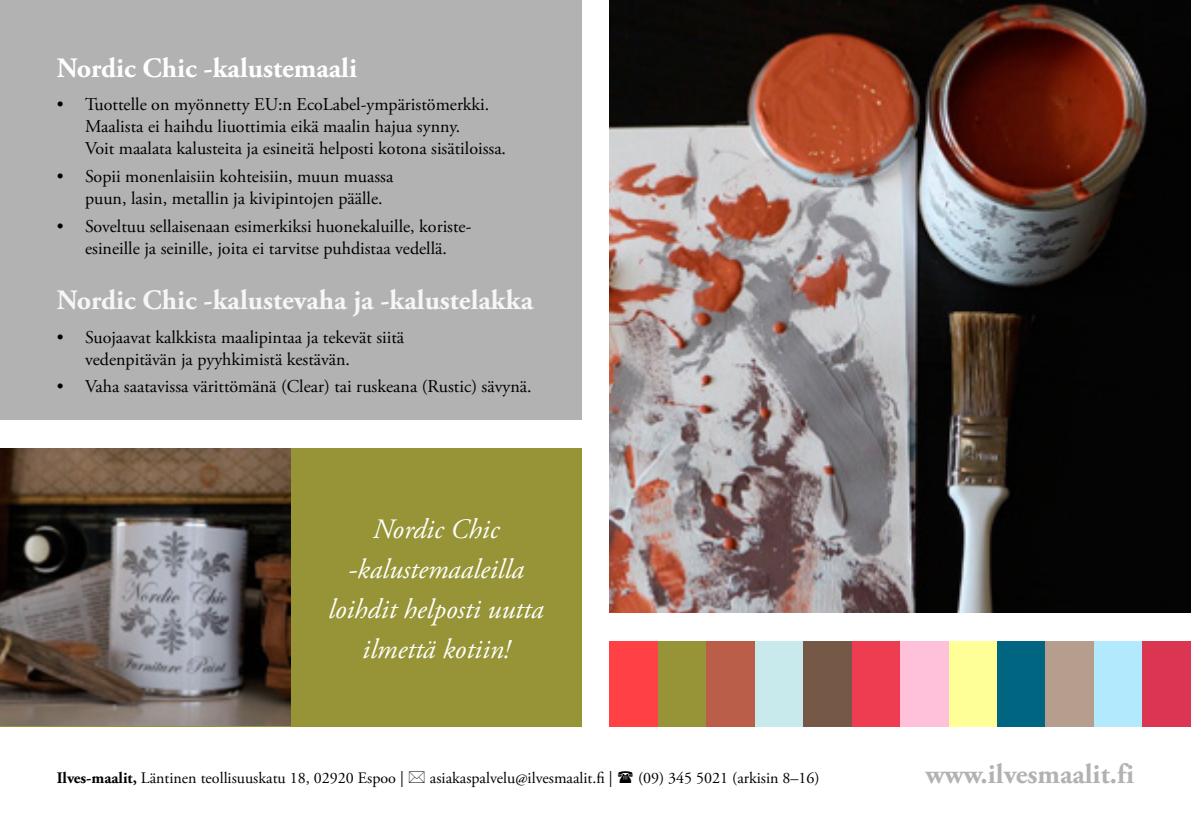
<style>
.page{position:relative;width:1191px;height:840px;background:#fff}
.page>*{position:absolute;margin:0;border:0;box-sizing:border-box;transform-origin:0 0}
.t1{font:italic 28px/40px "Adobe Garamond Pro";color:#fff;text-align:center}
.t2{font:700 28px "Adobe Garamond Pro";color:#f6f6f6}
.t3{font:700 28px "Adobe Garamond Pro";color:#fff}
.t4{font:700 28px "Adobe Garamond Pro";color:#b3b2b2}
.t5{font:18px/22px "Adobe Garamond Pro";color:#000}
.t6{font:16px "Adobe Garamond Pro";color:#000}
.s1{font-weight:700}
</style>
<div class="page">
<div style="left:0;top:448px;width:581px;height:278px;background:#969436"></div>
<div style="left:0;top:0;width:581px;height:420px;background:#b3b2b2"></div>
<img style="left:609px;top:0;width:582px;height:612px">
<img style="left:0;top:448px;width:291px;height:277px">
<div style="left:609px;top:641px;width:49px;height:85px;background:#ff4044"></div>
<div style="left:658px;top:641px;width:48px;height:85px;background:#969436"></div>
<div style="left:706px;top:641px;width:49px;height:85px;background:#ba5e4a"></div>
<div style="left:755px;top:641px;width:48px;height:85px;background:#c8eaec"></div>
<div style="left:803px;top:641px;width:49px;height:85px;background:#765846"></div>
<div style="left:852px;top:641px;width:48px;height:85px;background:#ee3d51"></div>
<div style="left:900px;top:641px;width:48px;height:85px;background:#ffc0da"></div>
<div style="left:948px;top:641px;width:49px;height:85px;background:#ffff98"></div>
<div style="left:997px;top:641px;width:48px;height:85px;background:#006581"></div>
<div style="left:1045px;top:641px;width:49px;height:85px;background:#b69e8e"></div>
<div style="left:1094px;top:641px;width:48px;height:85px;background:#b3e9fc"></div>
<div style="left:1142px;top:641px;width:49px;height:85px;background:#dc3551"></div>
<h1 class="t3" style="left:57px;top:52px;width:302px">Nordic Chic -kalustemaali</h1>
<p class="t5" style="left:85px;top:94px;width:422px;text-indent:-28px">• Tuottelle on myönnetty EU:n EcoLabel-ympäristömerkki.<br>Maalista ei haihdu liuottimia eikä maalin hajua synny.<br>Voit maalata kalusteita ja esineitä helposti kotona sisätiloissa.</p>
<p class="t5" style="left:85px;top:166px;width:310px;text-indent:-28px">• Sopii monenlaisiin kohteisiin, muun muassa puun, lasin, metallin ja kivipintojen päälle.</p>
<p class="t5" style="left:57px;top:216px;width:416px;text-align:center">• Soveltuu sellaisenaan esimerkiksi huonekaluille, koriste&shy;esineille ja seinille, joita ei tarvitse puhdistaa vedellä.</p>
<h1 class="t2" style="left:57px;top:284px;width:478px">Nordic Chic -kalustevaha ja -kalustelakka</h1>
<p class="t5" style="left:85px;top:326px;width:321px;text-indent:-28px">• Suojaavat kalkkista maalipintaa ja tekevät siitä vedenpitävän ja pyyhkimistä kestävän.</p>
<p class="t5" style="left:57px;top:376px;width:476px">• Vaha saatavissa värittömänä (Clear) tai ruskeana (Rustic) sävynä.</p>
<h1 class="t1" style="left:328px;top:509px;width:217px">Nordic Chic -kalustemaaleilla loihdit helposti uutta ilmettä kotiin!</h1>
<p class="t6" style="left:57px;top:768px;width:348px"><span class="s1">Ilves-maalit,</span> Läntinen teollisuuskatu 18, 02920 Espoo |</p>
<p class="t6" style="left:430px;top:768px;width:184px">asiakaspalvelu@ilvesmaalit.fi |</p>
<p class="t6" style="left:638px;top:768px;width:183px">(09) 345 5021 (arkisin 8–16)</p>
<h1 class="t4" style="left:925px;top:757px;width:210px">www.ilvesmaalit.fi</h1>
</div>
